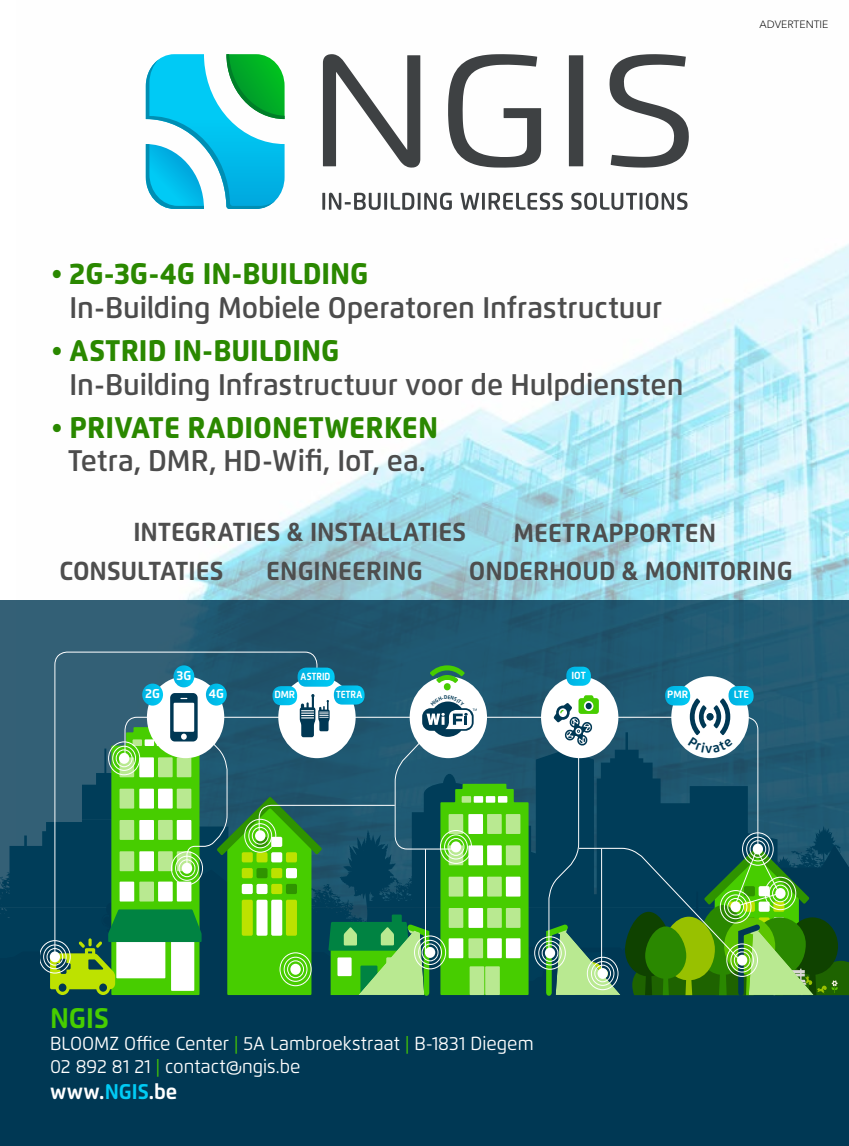
<style>
.page{position:relative;width:849px;height:1146px;background:#fff}
.page>*{position:absolute;margin:0;border:0;box-sizing:border-box;transform-origin:0 0}
.t1{font:600 29.75px/33.8px "Flexo";color:#4c4c4c;scale:.95 1}
.t2{font:800 29.75px "Flexo";color:#2a8800;scale:.95 1}
.t3{font:700 28.35px "Flexo";color:#47cd00;scale:.94 1}
.t4{font:700 26.07px/38.5px "Flexo";color:#4e4e4e;scale:.95 1}
.t5{font:700 21.18px "Flexo";color:#fff;scale:.94 1}
.t6{font:18.9px/22.6px "Flexo";color:#fff;scale:.94 1}
.t7{font:700 12.78px "Flexo";color:#fff;scale:.95 1}
.t8{font:300 10.5px "Avenir Next LT Pro";color:#000}
.t9{font:700 10.5px "Flexo";color:#fff;scale:.95 1}
.t10{font:700 10.33px "Flexo";letter-spacing:.005em;color:#fff;scale:.85 1}
.t11{font:700 10.33px "Flexo";letter-spacing:.005em;color:#fff;scale:.95 1}
.s1{font-weight:700;color:#2a8800}
.s2{font-weight:800;color:#2a8800}
.s3{color:#47cd00}
.s4{color:#00cbf5}
</style>
<div class="page">
<img style="left:145px;top:55px;width:703px;height:545px">
<div style="left:0;top:976px;width:848px;height:170px;background:#003854"></div>
<svg style="left:0;top:600px;width:848px;height:395px;background:#235870"></svg>
<div style="left:541px;top:944px;width:17px;height:18px;border:1px solid #fff;border-radius:50%"></div>
<div style="left:538px;top:941px;width:23px;height:24px;border:1px solid #fff;border-radius:50%"></div>
<div style="left:534px;top:936px;width:31px;height:34px;border:1px solid #fff;border-radius:50%"></div>
<svg style="left:528px;top:716px;width:15px;height:134px;background:#185167"></svg>
<svg style="left:54px;top:652px;width:264px;height:13px;background:#346279"></svg>
<svg style="left:323px;top:54px;width:97px;height:114px"></svg>
<svg style="left:448px;top:54px;width:93px;height:114px"></svg>
<svg style="left:609px;top:54px;width:79px;height:114px"></svg>
<svg style="left:568px;top:55px;width:15px;height:111px;background:#494c4e"></svg>
<svg style="left:571px;top:193px;width:116px;height:17px"></svg>
<svg style="left:460px;top:193px;width:102px;height:17px"></svg>
<svg style="left:322px;top:193px;width:130px;height:17px"></svg>
<svg style="left:146px;top:54px;width:138px;height:155px"></svg>
<svg style="left:0;top:665px;width:528px;height:331px;background:#4c8e69"></svg>
<svg style="left:543px;top:667px;width:305px;height:329px;background:#377067"></svg>
<p class="t8" style="left:759px;top:18px;width:70px">ADVERTENTIE</p>
<p class="t2" style="left:52px;top:255px;width:334px">• 2G-3G-4G IN-BUILDING</p>
<p class="t1" style="left:70px;top:290px;width:625px">In-Building Mobiele Operatoren Infrastructuur</p>
<p class="t1" style="left:70px;top:334px;width:647px;text-indent:-18px"><span class="s1">•</span> <span class="s2">ASTRID IN-BUILDING<br></span>In-Building Infrastructuur voor de Hulpdiensten</p>
<p class="t1" style="left:52px;top:411px;width:408px;line-height:32.7px;text-align:center"><span class="s1">•</span> <span class="s2">PRIVATE RADIONETWERKEN<br></span>Tetra, DMR, HD-Wifi, IoT, ea.</p>
<p class="t4" style="left:133px;top:512px;width:351px">INTEGRATIES &amp; INSTALLATIES</p>
<p class="t4" style="left:468px;top:513px;width:342px;text-indent:45px">MEETRAPPORTEN<br>ONDERHOUD &amp; MONITORING</p>
<p class="t4" style="left:59px;top:551px;width:174px">CONSULTATIES</p>
<p class="t4" style="left:266px;top:551px;width:166px">ENGINEERING</p>
<p class="t7" style="left:176px;top:668px;width:17px">3G</p>
<p class="t7" style="left:145px;top:686px;width:17px">2G</p>
<p class="t7" style="left:209px;top:686px;width:17px">4G</p>
<p class="t10" style="left:300px;top:670px;width:37px">ASTRID</p>
<p class="t11" style="left:274px;top:688px;width:23px">DMR</p>
<p class="t10" style="left:336px;top:688px;width:32px">TETRA</p>
<p class="t11" style="left:571px;top:669px;width:17px">IOT</p>
<p class="t9" style="left:667px;top:688px;width:23px">PMR</p>
<p class="t9" style="left:733px;top:688px;width:18px">LTE</p>
<p class="t3" style="left:50px;top:1000px;width:64px">NGIS</p>
<p class="t6" style="left:50px;top:1032px;width:516px">BLOOMZ Office Center <span class="s3">|</span> 5A Lambroekstraat <span class="s3">|</span> B-1831 Diegem<br>02 892 81 21 <span class="s3">|</span> contact@ngis.be</p>
<p class="t5" style="left:50px;top:1078px;width:137px">www.<span class="s4">NGIS</span>.be</p>
</div>
